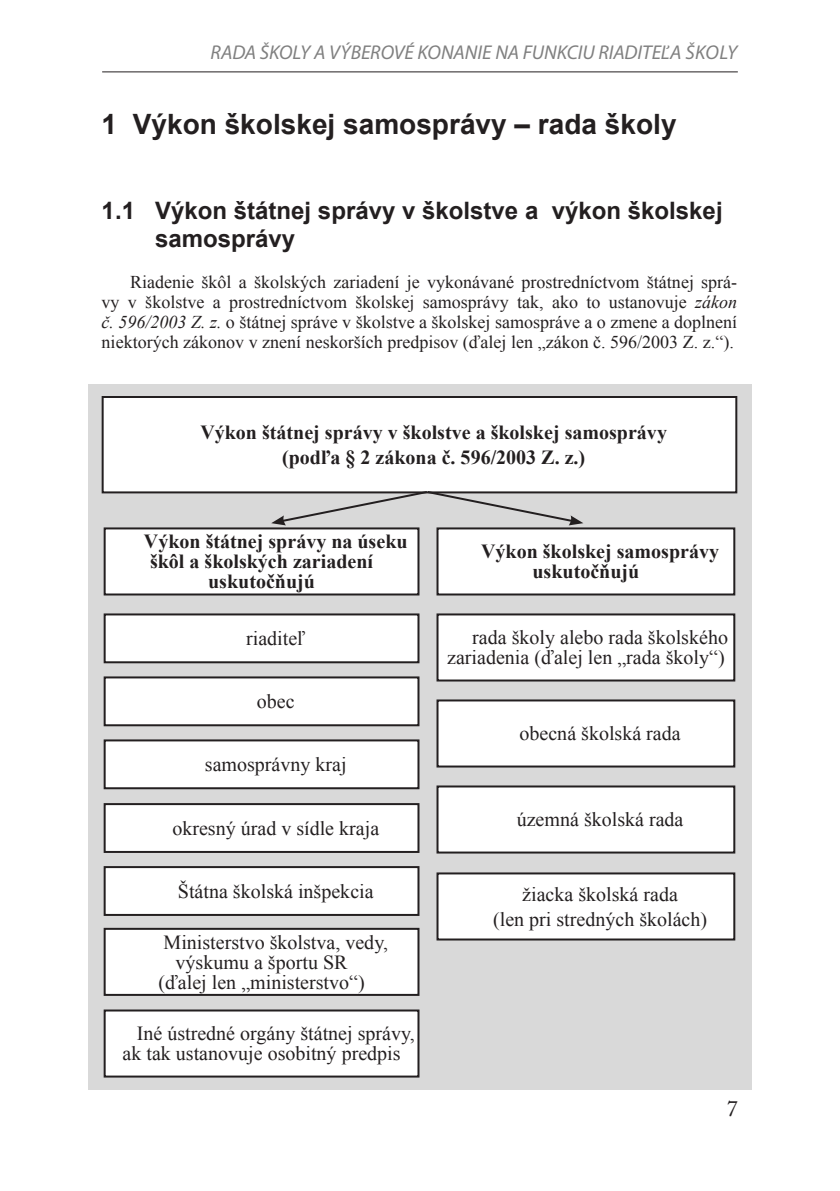
<style>
.page{position:relative;width:840px;height:1191px;background:#fff}
.page>*{position:absolute;margin:0;border:0;box-sizing:border-box;transform-origin:0 0}
.t1{font:700 28px "Arial";color:#231f20}
.t2{font:700 24px/28px "Arial";color:#231f20}
.t3{font:22px "Adobe Caslon Pro";color:#231f20}
.t4{font:20px/20px "Times New Roman";color:#231f20}
.t5{font:700 20px/25.6px "Times New Roman";color:#231f20;text-align:center}
.t6{font:italic 20px "Myriad Pro";letter-spacing:-.005em;color:#808080}
.t7{font:18px/20px "Times New Roman";color:#231f20;text-align:justify}
.s1{font-style:italic}
</style>
<div class="page">
<hr style="left:102px;top:71px;width:635px;height:1px;background:#231f20">
<div style="left:88px;top:384px;width:663px;height:706px;background:#d9d9d9"></div>
<div style="left:103px;top:397px;width:633px;height:95px;background:#fff"></div>
<div style="left:102px;top:396px;width:634px;height:97px;border:2px solid #231f20"></div>
<div style="left:105px;top:528px;width:313px;height:66px;background:#fff"></div>
<div style="left:104px;top:527px;width:315px;height:68px;border:2px solid #231f20"></div>
<div style="left:105px;top:677px;width:313px;height:48px;background:#fff"></div>
<div style="left:104px;top:676px;width:315px;height:50px;border:2px solid #231f20"></div>
<div style="left:105px;top:804px;width:313px;height:48px;background:#fff"></div>
<div style="left:104px;top:803px;width:315px;height:50px;border:2px solid #231f20"></div>
<div style="left:105px;top:614px;width:313px;height:48px;background:#fff"></div>
<div style="left:104px;top:613px;width:315px;height:50px;border:2px solid #231f20"></div>
<div style="left:105px;top:740px;width:313px;height:48px;background:#fff"></div>
<div style="left:104px;top:739px;width:315px;height:50px;border:2px solid #231f20"></div>
<div style="left:105px;top:867px;width:313px;height:48px;background:#fff"></div>
<div style="left:104px;top:866px;width:315px;height:50px;border:2px solid #231f20"></div>
<div style="left:105px;top:928px;width:313px;height:67px;background:#fff"></div>
<div style="left:104px;top:927px;width:315px;height:69px;border:2px solid #231f20"></div>
<div style="left:105px;top:1010px;width:313px;height:66px;background:#fff"></div>
<div style="left:104px;top:1009px;width:315px;height:68px;border:2px solid #231f20"></div>
<div style="left:437px;top:528px;width:297px;height:66px;background:#fff"></div>
<div style="left:436px;top:527px;width:298px;height:68px;border:2px solid #231f20"></div>
<div style="left:437px;top:700px;width:297px;height:66px;background:#fff"></div>
<div style="left:436px;top:699px;width:298px;height:68px;border:2px solid #231f20"></div>
<div style="left:437px;top:873px;width:297px;height:66px;background:#fff"></div>
<div style="left:436px;top:872px;width:298px;height:68px;border:2px solid #231f20"></div>
<div style="left:437px;top:614px;width:297px;height:66px;background:#fff"></div>
<div style="left:436px;top:613px;width:298px;height:68px;border:2px solid #231f20"></div>
<div style="left:437px;top:786px;width:297px;height:66px;background:#fff"></div>
<div style="left:436px;top:785px;width:298px;height:68px;border:2px solid #231f20"></div>
<svg style="left:271px;top:490px;width:312px;height:35px"></svg>
<p class="t6" style="left:210px;top:40px;width:487px">RADA ŠKOLY A VÝBEROVÉ KONANIE NA FUNKCIU RIADITEĽA školy</p>
<h1 class="t1" style="left:102px;top:105px;width:576px">1 Výkon školskej samosprávy – rada školy</h1>
<p class="t2" style="left:155px;top:197px;width:568px;text-indent:-53px">1.1 Výkon štátnej správy v školstve a výkon školskej samosprávy</p>
<p class="t7" style="left:102px;top:272px;width:636px;text-indent:28px">Riadenie škôl a školských zariadení je vykonávané prostredníctvom štátnej sprá&shy;vy v školstve a prostredníctvom školskej samosprávy tak, ako to ustanovuje <span class="s1">zákon č. 596/2003 Z. z.</span> o štátnej správe v školstve a školskej samospráve a o zmene a doplnení niektorých zákonov v znení neskorších predpisov (ďalej len „zákon č. 596/2003 Z. z.“).</p>
<p class="t5" style="left:200px;top:418px;width:468px">Výkon štátnej správy v školstve a školskej samosprávy (podľa § 2 zákona č. 596/2003 Z. z.)</p>
<p class="t5" style="left:144px;top:528px;width:265px">Výkon štátnej správy na úseku</p>
<p class="t5" style="left:150px;top:548px;width:224px">škôl a školských zariadení</p>
<p class="t5" style="left:208px;top:568px;width:108px">uskutočňujú</p>
<p class="t4" style="left:246px;top:628px;width:61px">riaditeľ</p>
<p class="t4" style="left:257px;top:691px;width:39px">obec</p>
<p class="t4" style="left:205px;top:754px;width:143px">samosprávny kraj</p>
<p class="t4" style="left:172px;top:818px;width:208px">okresný úrad v sídle kraja</p>
<p class="t4" style="left:178px;top:881px;width:197px">Štátna školská inšpekcia</p>
<p class="t4" style="left:163px;top:931px;width:226px">Ministerstvo školstva, vedy,</p>
<p class="t4" style="left:175px;top:951px;width:173px">výskumu a športu SR</p>
<p class="t4" style="left:158px;top:971px;width:208px">(ďalej len „ministerstvo“)</p>
<p class="t4" style="left:122px;top:1023px;width:293px;text-indent:14px">Iné ústredné orgány štátnej správy, ak tak ustanovuje osobitný predpis</p>
<p class="t5" style="left:532px;top:541px;width:188px;line-height:20px;text-align:left;text-indent:-51px">Výkon školskej samosprávy uskutočňujú</p>
<p class="t4" style="left:447px;top:627px;width:282px;text-align:right">rada školy alebo rada školského zariadenia (ďalej len „rada školy“)</p>
<p class="t4" style="left:519px;top:723px;width:163px">obecná školská rada</p>
<p class="t4" style="left:516px;top:809px;width:168px">územná školská rada</p>
<p class="t4" style="left:493px;top:880px;width:215px;line-height:25.6px;text-align:center">žiacka školská rada<br>(len pri stredných školách)</p>
<p class="t3" style="left:726px;top:1096px;width:12px">7</p>
</div>
